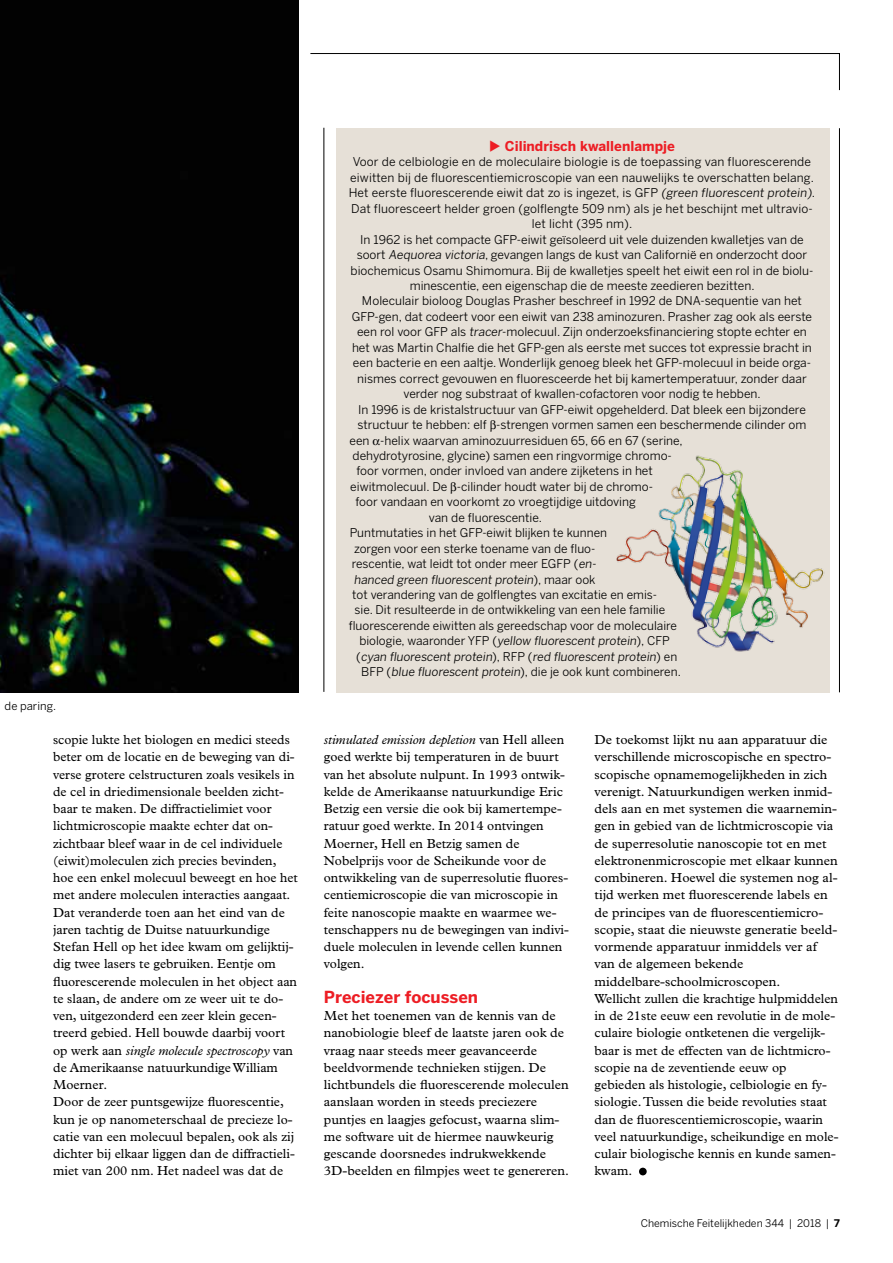
<style>
.page{position:relative;width:893px;height:1263px;background:#fff}
.page>*{position:absolute;margin:0;border:0;box-sizing:border-box;transform-origin:0 0}
.t1{font:700 16.5px "Benton Sans";color:#ed1d24}
.t2{font:700 13.5px "Benton Sans";color:#ed1d24}
.t3{font:13.2px/17.2px "Plantin Std";color:#000}
.t4{font:12px "Benton Sans";color:#000}
.t5{font:11.25px "Benton Sans";color:#000}
.t6{font:10.5px "Benton Sans";color:#000}
.s1{font-style:italic}
.s2{font-weight:700}
</style>
<div class="page">
<svg style="left:310px;top:53px;width:530px;height:38px"></svg>
<div style="left:639px;top:1168px;width:8px;height:7px;background:#000;border-radius:50%"></div>
<div style="left:336px;top:128px;width:493px;height:564px;background:#e6e0d7"></div>
<hr style="left:323px;top:128px;width:1px;height:564px;background:#000">
<hr style="left:839px;top:128px;width:1px;height:564px;background:#000">
<img style="left:0;top:0;width:298px;height:692px">
<img style="left:616px;top:450px;width:214px;height:219px">
<p class="t5" style="left:5px;top:699px;width:53px">de paring.</p>
<p class="t2" style="left:489px;top:138px;width:187px">◆ Cilindrisch kwallenlampje</p>
<p class="t4" style="left:353px;top:155px;width:460px">Voor de celbiologie en de moleculaire biologie is de toepassing van fluorescerende</p>
<p class="t4" style="left:350px;top:170px;width:465px">eiwitten bij de fluorescentiemicroscopie van een nauwelijks te overschatten belang.</p>
<p class="t4" style="left:349px;top:186px;width:470px">Het eerste fluorescerende eiwit dat zo is ingezet, is GFP (green fluorescent protein).</p>
<p class="t4" style="left:351px;top:201px;width:463px">Dat fluoresceert helder groen (golflengte 509 nm) als je het beschijnt met ultravio-</p>
<p class="t4" style="left:532px;top:217px;width:102px">let licht (395 nm).</p>
<p class="t4" style="left:360px;top:232px;width:445px">In 1962 is het compacte GFP-eiwit geïsoleerd uit vele duizenden kwalletjes van de</p>
<p class="t4" style="left:357px;top:248px;width:452px">soort Aequorea victoria, gevangen langs de kust van Californië en onderzocht door</p>
<p class="t4" style="left:351px;top:263px;width:464px">biochemicus Osamu Shimomura. Bij de kwalletjes speelt het eiwit een rol in de biolu-</p>
<p class="t4" style="left:410px;top:278px;width:346px">minescentie, een eigenschap die de meeste zeedieren bezitten.</p>
<p class="t4" style="left:362px;top:294px;width:442px">Moleculair bioloog Douglas Prasher beschreef in 1992 de DNA-sequentie van het</p>
<p class="t4" style="left:352px;top:309px;width:462px">GFP-gen, dat codeert voor een eiwit van 238 aminozuren. Prasher zag ook als eerste</p>
<p class="t4" style="left:357px;top:325px;width:451px">een rol voor GFP als tracer-molecuul. Zijn onderzoeksfinanciering stopte echter en</p>
<p class="t4" style="left:352px;top:340px;width:461px">het was Martin Chalfie die het GFP-gen als eerste met succes tot expressie bracht in</p>
<p class="t4" style="left:353px;top:356px;width:459px">een bacterie en een aaltje. Wonderlijk genoeg bleek het GFP-molecuul in beide orga-</p>
<p class="t4" style="left:357px;top:371px;width:451px">nismes correct gevouwen en fluoresceerde het bij kamertemperatuur, zonder daar</p>
<p class="t4" style="left:403px;top:387px;width:359px">verder nog substraat of kwallen-cofactoren voor nodig te hebben.</p>
<p class="t4" style="left:358px;top:402px;width:449px">In 1996 is de kristalstructuur van GFP-eiwit opgehelderd. Dat bleek een bijzondere</p>
<p class="t4" style="left:358px;top:418px;width:450px">structuur te hebben: elf -strengen vormen samen een beschermende cilinder om</p>
<p class="t4" style="left:349px;top:433px;width:335px">een -helix waarvan aminozuurresiduen 65, 66 en 67 (serine,</p>
<p class="t4" style="left:353px;top:448px;width:321px">dehydrotyrosine, glycine) samen een ringvormige chromo-</p>
<p class="t4" style="left:357px;top:464px;width:298px">foor vormen, onder invloed van andere zijketens in het</p>
<p class="t4" style="left:350px;top:479px;width:304px">eiwitmolecuul. De -cilinder houdt water bij de chromo-</p>
<p class="t4" style="left:355px;top:495px;width:282px">foor vandaan en voorkomt zo vroegtijdige uitdoving</p>
<p class="t4" style="left:429px;top:510px;width:115px">van de fluorescentie.</p>
<p class="t4" style="left:350px;top:526px;width:259px">Puntmutaties in het GFP-eiwit blijken te kunnen</p>
<p class="t4" style="left:354px;top:541px;width:243px">zorgen voor een sterke toename van de fluo-</p>
<p class="t4" style="left:352px;top:557px;width:248px">rescentie, wat leidt tot onder meer EGFP (en-</p>
<p class="t4" style="left:354px;top:572px;width:243px">hanced green fluorescent protein) , m a a r o o k</p>
<p class="t4" style="left:352px;top:587px;width:306px">tot verandering van de golflengtes van excitatie en emis-</p>
<p class="t4" style="left:355px;top:603px;width:312px">sie. Dit resulteerde in de ontwikkeling van een hele familie</p>
<p class="t4" style="left:349px;top:618px;width:330px">fluorescerende eiwitten als gereedschap voor de moleculaire</p>
<p class="t4" style="left:359px;top:634px;width:312px">biologie, waaronder YFP (yellow fluorescent protein), CFP</p>
<p class="t4" style="left:356px;top:649px;width:323px">( cyan fluorescent protein) , R F P ( red fluorescent protein) e n</p>
<p class="t4" style="left:361px;top:665px;width:321px">BFP (blue fluorescent protein), die je ook kunt combineren.</p>
<p class="t3" style="left:53px;top:731px;width:246px">scopie lukte het biologen en medici steeds beter om de locatie en de beweging van di&shy;verse grotere celstructuren zoals vesikels in de cel in driedimensionale beelden zicht&shy;baar te maken. De diffractielimiet voor lichtmicroscopie maakte echter dat on&shy;zichtbaar bleef waar in de cel individuele (eiwit)moleculen zich precies bevinden, hoe een enkel molecuul beweegt en hoe het met andere moleculen interacties aangaat.<br>Dat veranderde toen aan het eind van de jaren tachtig de Duitse natuurkundige Stefan Hell op het idee kwam om gelijktij&shy;dig twee lasers te gebruiken. Eentje om fluorescerende moleculen in het object aan te slaan, de andere om ze weer uit te do&shy;ven, uitgezonderd een zeer klein gecen&shy;treerd gebied. Hell bouwde daarbij voort op werk aan <span class="s1">single molecule spectroscopy</span> van de Amerikaanse natuurkundige William Moerner.<br>Door de zeer puntsgewijze fluorescentie, kun je op nanometerschaal de precieze lo&shy;catie van een molecuul bepalen, ook als zij dichter bij elkaar liggen dan de diffractieli&shy;miet van 200 nm. Het nadeel was dat de</p>
<p class="t3" style="left:324px;top:731px;width:247px"><span class="s1">stimulated emission depletion</span> van Hell alleen goed werkte bij temperaturen in de buurt van het absolute nulpunt. In 1993 ontwik&shy;kelde de Amerikaanse natuurkundige Eric Betzig een versie die ook bij kamertempe&shy;ratuur goed werkte. In 2014 ontvingen Moerner, Hell en Betzig samen de Nobelprijs voor de Scheikunde voor de ontwikkeling van de superresolutie fluores&shy;centiemicroscopie die van microscopie in feite nanoscopie maakte en waarmee we&shy;tenschappers nu de bewegingen van indivi&shy;duele moleculen in levende cellen kunnen volgen.</p>
<p class="t1" style="left:324px;top:987px;width:156px">Preciezer focussen</p>
<p class="t3" style="left:324px;top:1007px;width:247px">Met het toenemen van de kennis van de nanobiologie bleef de laatste jaren ook de vraag naar steeds meer geavanceerde beeldvormende technieken stijgen. De lichtbundels die fluorescerende moleculen aanslaan worden in steeds preciezere puntjes en laagjes gefocust, waarna slim&shy;me software uit de hiermee nauwkeurig gescande doorsnedes indrukwekkende 3D-beelden en filmpjes weet te genereren.</p>
<p class="t3" style="left:595px;top:731px;width:245px">De toekomst lijkt nu aan apparatuur die verschillende microscopische en spectro&shy;scopische opnamemogelijkheden in zich verenigt. Natuurkundigen werken inmid&shy;dels aan en met systemen die waarnemin&shy;gen in gebied van de lichtmicroscopie via de superresolutie nanoscopie tot en met elektronenmicroscopie met elkaar kunnen combineren. Hoewel die systemen nog al&shy;tijd werken met fluorescerende labels en de principes van de fluorescentiemicro&shy;scopie, staat die nieuwste generatie beeld&shy;vormende apparatuur inmiddels ver af van de algemeen bekende middelbare-schoolmicroscopen.<br>Wellicht zullen die krachtige hulpmiddelen in de 21ste eeuw een revolutie in de mole&shy;culaire biologie ontketenen die vergelijk&shy;baar is met de effecten van de lichtmicro&shy;scopie na de zeventiende eeuw op gebieden als histologie, celbiologie en fy&shy;siologie. Tussen die beide revoluties staat dan de fluorescentiemicroscopie, waarin veel natuurkundige, scheikundige en mole&shy;culair biologische kennis en kunde samen&shy;kwam.</p>
<p class="t6" style="left:641px;top:1217px;width:201px">Chemische Feitelijkheden 344 | 2018 | <span class="s2">7</span></p>
</div>
